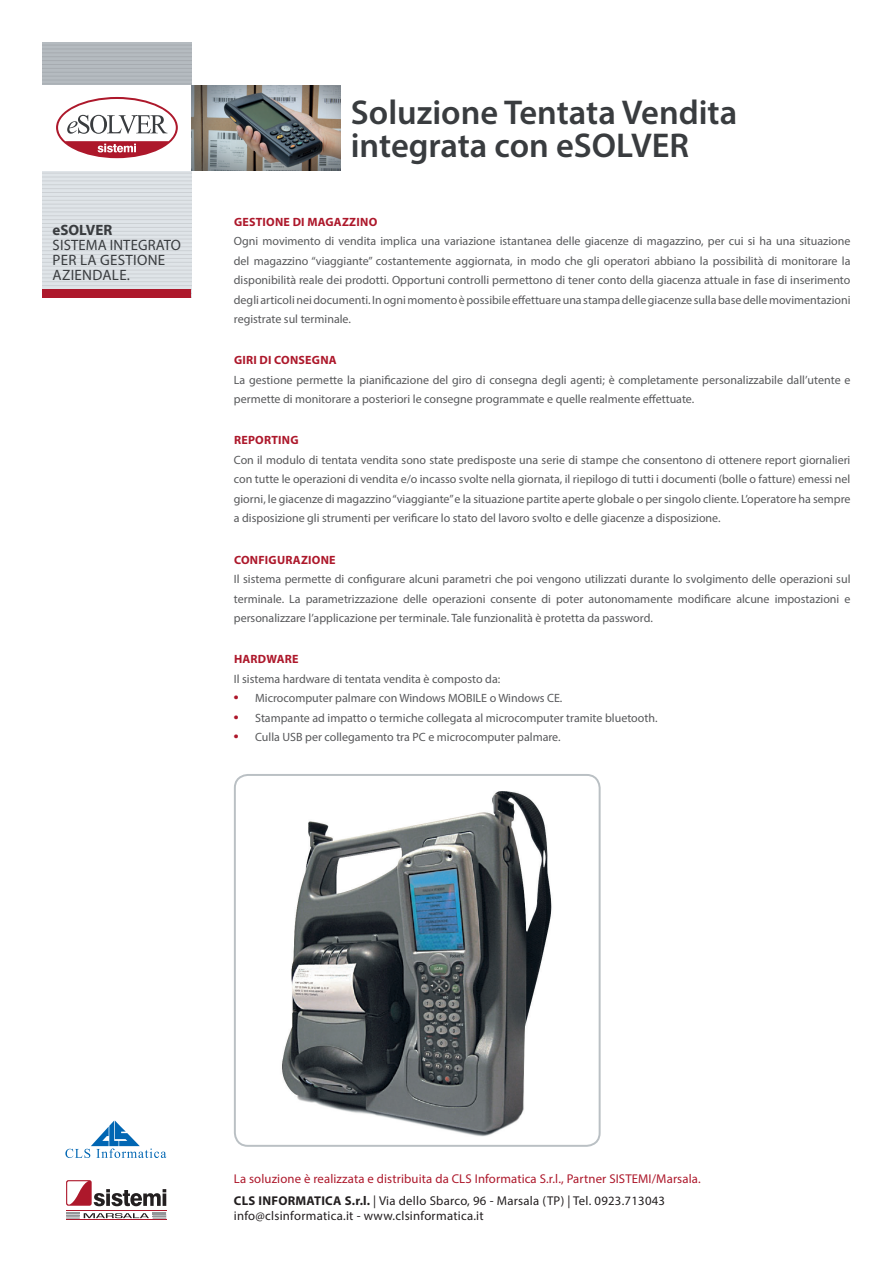
<style>
.page{position:relative;width:893px;height:1263px;background:#fff}
.page>*{position:absolute;margin:0;border:0;box-sizing:border-box;transform-origin:0 0}
.t1{font:600 34.5px/33px "Myriad Pro";color:#393c3f}
.t2{font:15px/15px "Myriad Pro";letter-spacing:.02em;color:#393c3f}
.t3{font:700 15px "Myriad Pro";color:#393c3f}
.t4{font:12.75px/15px "Myriad Pro";letter-spacing:.02em;color:#231f20}
.t5{font:12.75px "Myriad Pro";letter-spacing:.01em;color:#ad182b}
.t6{font:12px/19.5px "Myriad Pro";color:#57585a;text-align:justify}
.t7{font:700 12px "Myriad Pro";letter-spacing:.02em;color:#ad182b}
.s1{font-family:"Arial";font-weight:700;font-size:13.5px;color:#ad182b}
.s2{font-weight:700}
</style>
<div class="page">
<div style="left:65px;top:1179px;width:27px;height:27px;border:1px solid #fff;border-radius:2px"></div>
<svg style="left:66px;top:1180px;width:26px;height:26px"></svg>
<hr style="left:66px;top:1210px;width:100px;height:1px;background:#ad182b">
<hr style="left:66px;top:1219px;width:100px;height:1px;background:#ad182b">
<svg style="left:67px;top:1181px;width:99px;height:25px"></svg>
<svg style="left:66px;top:1212px;width:100px;height:7px"></svg>
<svg style="left:65px;top:1120px;width:101px;height:38px"></svg>
<img style="left:282px;top:791px;width:270px;height:346px">
<div style="left:234px;top:774px;width:367px;height:373px;border:2px solid #bac0c4;border-radius:13px"></div>
<svg style="left:43px;top:43px;width:148px;height:246px;background:#d2d7dc"></svg>
<hr style="left:43px;top:45px;width:148px;height:1px;background:#231f20">
<hr style="left:43px;top:49px;width:148px;height:1px;background:#231f20">
<hr style="left:43px;top:52px;width:148px;height:1px;background:#231f20">
<hr style="left:43px;top:56px;width:148px;height:1px;background:#231f20">
<hr style="left:43px;top:60px;width:148px;height:1px;background:#231f20">
<hr style="left:43px;top:64px;width:148px;height:1px;background:#231f20">
<hr style="left:43px;top:68px;width:148px;height:1px;background:#231f20">
<hr style="left:43px;top:72px;width:148px;height:1px;background:#231f20">
<hr style="left:43px;top:76px;width:148px;height:1px;background:#231f20">
<hr style="left:43px;top:80px;width:148px;height:1px;background:#231f20">
<hr style="left:43px;top:83px;width:148px;height:1px;background:#231f20">
<hr style="left:43px;top:173px;width:148px;height:1px;background:#231f20">
<hr style="left:43px;top:177px;width:148px;height:1px;background:#231f20">
<hr style="left:43px;top:180px;width:148px;height:1px;background:#231f20">
<hr style="left:43px;top:184px;width:148px;height:1px;background:#231f20">
<hr style="left:43px;top:188px;width:148px;height:1px;background:#231f20">
<hr style="left:43px;top:196px;width:148px;height:1px;background:#231f20">
<hr style="left:43px;top:215px;width:148px;height:1px;background:#231f20">
<hr style="left:43px;top:200px;width:148px;height:1px;background:#231f20">
<hr style="left:43px;top:192px;width:148px;height:1px;background:#231f20">
<hr style="left:43px;top:208px;width:148px;height:1px;background:#231f20">
<hr style="left:43px;top:223px;width:148px;height:1px;background:#231f20">
<hr style="left:43px;top:219px;width:148px;height:1px;background:#231f20">
<hr style="left:43px;top:211px;width:148px;height:1px;background:#231f20">
<hr style="left:43px;top:204px;width:148px;height:1px;background:#231f20">
<hr style="left:43px;top:227px;width:148px;height:1px;background:#231f20">
<hr style="left:43px;top:235px;width:148px;height:1px;background:#231f20">
<hr style="left:43px;top:231px;width:148px;height:1px;background:#231f20">
<hr style="left:43px;top:239px;width:148px;height:1px;background:#231f20">
<hr style="left:43px;top:243px;width:148px;height:1px;background:#231f20">
<hr style="left:43px;top:250px;width:148px;height:1px;background:#231f20">
<hr style="left:43px;top:277px;width:148px;height:1px;background:#231f20">
<hr style="left:43px;top:246px;width:148px;height:1px;background:#231f20">
<hr style="left:43px;top:254px;width:148px;height:1px;background:#231f20">
<hr style="left:43px;top:281px;width:148px;height:1px;background:#231f20">
<hr style="left:43px;top:262px;width:148px;height:1px;background:#231f20">
<hr style="left:43px;top:270px;width:148px;height:1px;background:#231f20">
<hr style="left:43px;top:274px;width:148px;height:1px;background:#231f20">
<hr style="left:43px;top:258px;width:148px;height:1px;background:#231f20">
<hr style="left:43px;top:285px;width:148px;height:1px;background:#231f20">
<hr style="left:43px;top:266px;width:148px;height:1px;background:#231f20">
<div style="left:21px;top:85px;width:192px;height:85px;background:#fff"></div>
<div style="left:43px;top:289px;width:148px;height:9px;background:#ad182b"></div>
<svg style="left:56px;top:97px;width:122px;height:61px"></svg>
<img style="left:191px;top:85px;width:149px;height:85px">
<p class="t3" style="left:52px;top:220px;width:61px">eSOLVER</p>
<p class="t2" style="left:53px;top:237px;width:130px">SISTEMA INTEGRATO<br>PER LA GESTIONE<br>AZIENDALE.</p>
<h1 class="t1" style="left:351px;top:95px;width:388px">Soluzione Tentata Vendita integrata con eSOLVER</h1>
<p class="t7" style="left:234px;top:214px;width:145px">GESTIONE DI MAGAZZINO</p>
<p class="t6" style="left:234px;top:231px;width:618px">Ogni movimento di vendita implica una variazione istantanea delle giacenze di magazzino, per cui si ha una situazione del magazzino “viaggiante” costantemente aggiornata, in modo che gli operatori abbiano la possibilità di monitorare la disponibilità reale dei prodotti. Opportuni controlli permettono di tener conto della giacenza attuale in fase di inserimento degli articoli nei documenti. In ogni momento è possibile effettuare una stampa delle giacenze sulla base delle movimentazioni registrate sul terminale.</p>
<p class="t7" style="left:234px;top:352px;width:104px">GIRI DI CONSEGNA</p>
<p class="t6" style="left:234px;top:370px;width:618px">La gestione permette la pianificazione del giro di consegna degli agenti; è completamente personalizzabile dall’utente e permette di monitorare a posteriori le consegne programmate e quelle realmente effettuate.</p>
<p class="t7" style="left:234px;top:433px;width:66px">REPORTING</p>
<p class="t6" style="left:234px;top:450px;width:618px">Con il modulo di tentata vendita sono state predisposte una serie di stampe che consentono di ottenere report giornalieri con tutte le operazioni di vendita e/o incasso svolte nella giornata, il riepilogo di tutti i documenti (bolle o fatture) emessi nel giorni, le giacenze di magazzino “viaggiante” e la situazione partite aperte globale o per singolo cliente. L’operatore ha sempre a disposizione gli strumenti per verificare lo stato del lavoro svolto e delle giacenze a disposizione.</p>
<p class="t7" style="left:234px;top:552px;width:103px">CONFIGURAZIONE</p>
<p class="t6" style="left:234px;top:569px;width:618px">Il sistema permette di configurare alcuni parametri che poi vengono utilizzati durante lo svolgimento delle operazioni sul terminale. La parametrizzazione delle operazioni consente di poter autonomamente modificare alcune impostazioni e personalizzare l’applicazione per terminale. Tale funzionalità è protetta da password.</p>
<p class="t7" style="left:234px;top:651px;width:66px">HARDWARE</p>
<p class="t6" style="left:234px;top:669px;width:268px">Il sistema hardware di tentata vendita è composto da:</p>
<p class="t6" style="left:234px;top:688px;width:330px"><span class="s1">•</span> Microcomputer palmare con Windows MOBILE o Windows CE.</p>
<p class="t6" style="left:234px;top:708px;width:425px"><span class="s1">•</span> Stampante ad impatto o termiche collegata al microcomputer tramite bluetooth.</p>
<p class="t6" style="left:234px;top:727px;width:328px"><span class="s1">•</span> Culla USB per collegamento tra PC e microcomputer palmare.</p>
<p class="t5" style="left:234px;top:1171px;width:468px">La soluzione è realizzata e distribuita da CLS Informatica S.r.l., Partner SISTEMI/Marsala.</p>
<p class="t4" style="left:234px;top:1193px;width:433px"><span class="s2">CLS INFORMATICA S.r.l.</span> | Via dello Sbarco, 96 - Marsala (TP) | Tel. 0923.713043 info@clsinformatica.it - www.clsinformatica.it</p>
</div>
